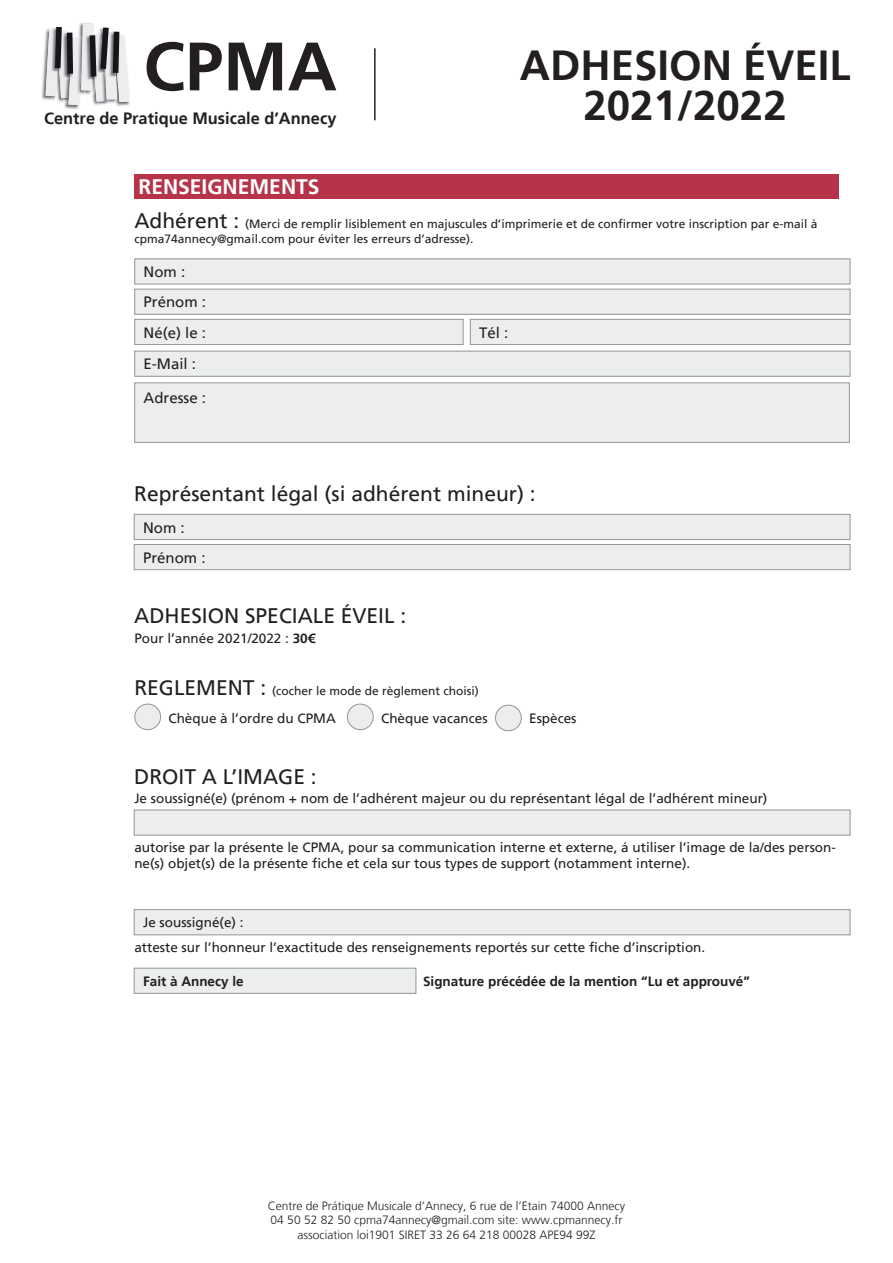
<style>
.page{position:relative;width:893px;height:1263px;background:#fff}
.page>*{position:absolute;margin:0;border:0;box-sizing:border-box;transform-origin:0 0}
.t1{font:700 68.4px "Frutiger LT";color:#231f20}
.t2{font:700 42px "Frutiger LT";color:#231f20}
.t3{font:21px "Frutiger LT";color:#231f20}
.t4{font:700 21px "Frutiger LT";color:#fff}
.t5{font:700 16.35px "Frutiger LT";color:#231f20}
.t6{font:15px "Frutiger LT";color:#231f20}
.t7{font:13.5px/16.2px "Frutiger LT";color:#231f20}
.t8{font:700 13.5px "Frutiger LT";color:#231f20}
.t9{font:12px/14.4px "Frutiger LT";color:#231f20}
.t10{font:300 12px "Frutiger LT";color:#231f20}
.s1{font-size:21px}
.s2{font-weight:700}
</style>
<div class="page">
<hr style="left:374px;top:48px;width:2px;height:72px;background:#231f20">
<div style="left:134px;top:174px;width:705px;height:25px;background:#b6334a"></div>
<div style="left:135px;top:259px;width:715px;height:25px;background:#ebeeed"></div>
<div style="left:134px;top:258px;width:716px;height:26px;border:1px solid #939598"></div>
<div style="left:134px;top:514px;width:716px;height:25px;background:#ebeeed"></div>
<div style="left:134px;top:514px;width:716px;height:26px;border:1px solid #939598"></div>
<div style="left:134px;top:544px;width:716px;height:26px;background:#ebeeed"></div>
<div style="left:134px;top:544px;width:716px;height:26px;border:1px solid #939598"></div>
<div style="left:135px;top:289px;width:715px;height:25px;background:#ebeeed"></div>
<div style="left:134px;top:289px;width:716px;height:26px;border:1px solid #939598"></div>
<div style="left:134px;top:809px;width:716px;height:26px;background:#ebeeed;border:1px solid #939598"></div>
<div style="left:134px;top:910px;width:716px;height:25px;background:#ebeeed"></div>
<div style="left:134px;top:909px;width:716px;height:26px;border:1px solid #939598"></div>
<div style="left:134px;top:968px;width:282px;height:25px;background:#ebeeed"></div>
<div style="left:134px;top:968px;width:282px;height:26px;border:1px solid #939598"></div>
<div style="left:135px;top:319px;width:328px;height:26px;background:#ebeeed"></div>
<div style="left:134px;top:319px;width:329px;height:26px;border:1px solid #939598"></div>
<div style="left:470px;top:319px;width:380px;height:26px;background:#ebeeed"></div>
<div style="left:470px;top:319px;width:380px;height:26px;border:1px solid #939598"></div>
<div style="left:135px;top:351px;width:715px;height:25px;background:#ebeeed"></div>
<div style="left:134px;top:351px;width:716px;height:26px;border:1px solid #939598"></div>
<div style="left:135px;top:383px;width:714px;height:59px;background:#ebeeed"></div>
<div style="left:134px;top:382px;width:716px;height:61px;border:1px solid #939598"></div>
<div style="left:135px;top:704px;width:26px;height:26px;background:#ebeeed;border-radius:50%"></div>
<div style="left:134px;top:704px;width:27px;height:26px;border:1px solid #939598;border-radius:50%"></div>
<div style="left:347px;top:704px;width:26px;height:26px;background:#ebeeed;border-radius:50%"></div>
<div style="left:347px;top:704px;width:27px;height:26px;border:1px solid #939598;border-radius:50%"></div>
<div style="left:495px;top:705px;width:26px;height:26px;background:#ebeeed;border-radius:50%"></div>
<div style="left:495px;top:705px;width:27px;height:26px;border:1px solid #939598;border-radius:50%"></div>
<img style="left:64px;top:105px;width:15px;height:5px">
<img style="left:41px;top:31px;width:5px;height:69px">
<img style="left:80px;top:23px;width:13px;height:1px">
<svg style="left:46px;top:24px;width:84px;height:81px;background:#b6b7b9"></svg>
<h1 class="t1" style="left:143px;top:26px;width:195px">CPMA</h1>
<p class="t5" style="left:44px;top:109px;width:294px">Centre de Pratique Musicale d’Annecy</p>
<p class="t2" style="left:520px;top:40px;width:332px">ADHESION ÉVEIL</p>
<p class="t2" style="left:583px;top:81px;width:205px">2021/2022</p>
<p class="t4" style="left:139px;top:175px;width:182px">RENSEIGNEMENTS</p>
<p class="t9" style="left:134px;top:217px;width:685px"><span class="s1">Adhérent :</span> (Merci de remplir lisiblement en majuscules d’imprimerie et de confirmer votre inscription par e-mail à cpma74annecy@gmail.com pour éviter les erreurs d’adresse).</p>
<p class="t6" style="left:144px;top:263px;width:43px">Nom :</p>
<p class="t6" style="left:144px;top:293px;width:64px">Prénom :</p>
<p class="t6" style="left:144px;top:324px;width:64px">Né(e) le :</p>
<p class="t6" style="left:479px;top:324px;width:31px">Tél :</p>
<p class="t6" style="left:144px;top:355px;width:54px">E-Mail :</p>
<p class="t6" style="left:144px;top:389px;width:64px">Adresse :</p>
<p class="t3" style="left:134px;top:481px;width:403px">Représentant légal (si adhérent mineur) :</p>
<p class="t6" style="left:143px;top:518px;width:43px">Nom :</p>
<p class="t6" style="left:143px;top:549px;width:64px">Prénom :</p>
<p class="t3" style="left:134px;top:603px;width:273px">ADHESION SPECIALE ÉVEIL :</p>
<p class="t7" style="left:134px;top:630px;width:182px">Pour l’année 2021/2022 : <span class="s2">30€</span></p>
<p class="t9" style="left:134px;top:684px;width:346px"><span class="s1">REGLEMENT :</span> (cocher le mode de règlement choisi)</p>
<p class="t7" style="left:168px;top:710px;width:169px">Chèque à l’ordre du CPMA</p>
<p class="t7" style="left:381px;top:710px;width:108px">Chèque vacances</p>
<p class="t7" style="left:529px;top:710px;width:49px">Espèces</p>
<p class="t3" style="left:134px;top:764px;width:184px">DROIT A L’IMAGE :</p>
<p class="t7" style="left:134px;top:790px;width:635px">Je soussigné(e) (prénom + nom de l’adhérent majeur ou du représentant légal de l’adhérent mineur)</p>
<p class="t7" style="left:134px;top:839px;width:703px">autorise par la présente le CPMA, pour sa communication interne et externe, á utiliser l’image de la/des person&shy;ne(s) objet(s) de la présente fiche et cela sur tous types de support (notamment interne).</p>
<p class="t7" style="left:143px;top:914px;width:102px">Je soussigné(e) :</p>
<p class="t7" style="left:134px;top:939px;width:572px">atteste sur l’honneur l’exactitude des renseignements reportés sur cette fiche d’inscription.</p>
<p class="t8" style="left:143px;top:973px;width:102px">Fait à Annecy le</p>
<p class="t8" style="left:423px;top:973px;width:328px">Signature précédée de la mention “Lu et approuvé”</p>
<p class="t10" style="left:268px;top:1199px;width:359px">Centre de Prátique Musicale d’Annecy, 6 rue de l’Etain 74000 Annecy</p>
<p class="t10" style="left:271px;top:1213px;width:353px">04 50 52 82 50 cpma74annecy@gmail.com site: www.cpmannecy.fr</p>
<p class="t10" style="left:297px;top:1227px;width:300px">association loi1901 SIRET 33 26 64 218 00028 APE94 99Z</p>
</div>
